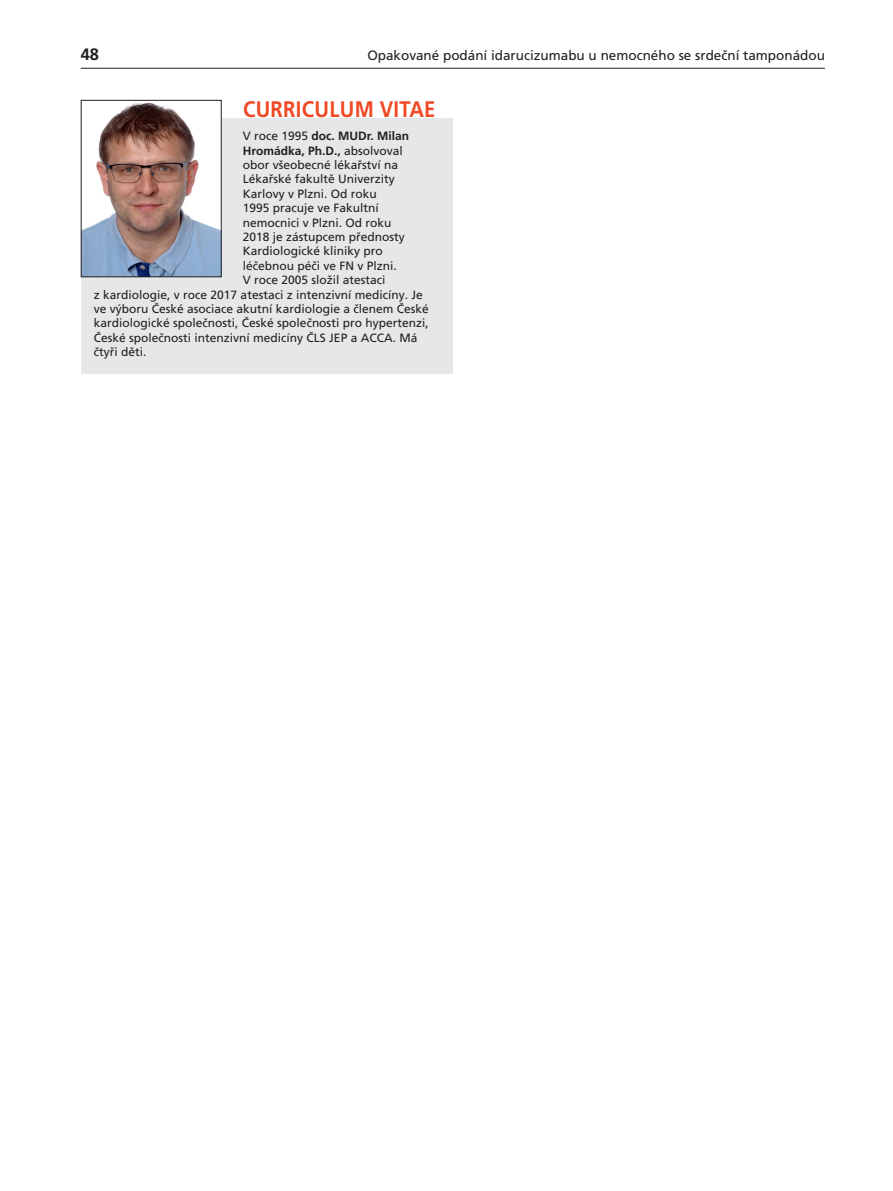
<style>
.page{position:relative;width:893px;height:1191px;background:#fff}
.page>*{position:absolute;margin:0;border:0;box-sizing:border-box;transform-origin:0 0}
.titulek_2{font:700 22.5px "Frutiger CE";letter-spacing:.015em;color:#ef4925;scale:.9 1}
.t1{font:700 16.5px "Frutiger CE";color:#231f20}
.t2{font:13.5px "Frutiger CE";color:#231f20}
.text_základní{font:12px "Frutiger CE";color:#231f20}
.text_základní-2{font:700 12px "Frutiger CE";color:#231f20}
.s1{font-weight:400}
</style>
<div class="page">
<hr style="left:81px;top:68px;width:744px;height:1px;background:#231f20">
<div style="left:81px;top:118px;width:372px;height:256px;background:#e6e7e9"></div>
<img style="left:83px;top:102px;width:137px;height:173px">
<div style="left:81px;top:100px;width:141px;height:177px;border:1px solid #231f20"></div>
<h2 class="t1" style="left:81px;top:44px;width:20px">48</h2>
<p class="t2" style="left:367px;top:47px;width:459px">Opakované podání idarucizumabu u nemocného se srdeční tamponádou</p>
<p class="titulek_2" style="left:243px;top:97px;width:215px">CURRICULUM VITAE</p>
<p class="text_základní-2" style="left:243px;top:129px;width:168px"><span class="s1">V roce 1995</span> doc. MUDr. Milan</p>
<p class="text_základní-2" style="left:243px;top:143px;width:161px">Hromádka, Ph.D., <span class="s1">absolvoval</span></p>
<p class="text_základní" style="left:243px;top:158px;width:157px">obor všeobecné lékařství na</p>
<p class="text_základní" style="left:243px;top:172px;width:154px">Lékařské fakultě Univerzity</p>
<p class="text_základní" style="left:243px;top:187px;width:136px">Karlovy v Plzni. Od roku</p>
<p class="text_základní" style="left:243px;top:201px;width:138px">1995 pracuje ve Fakultní</p>
<p class="text_základní" style="left:243px;top:215px;width:150px">nemocnici v Plzni. Od roku</p>
<p class="text_základní" style="left:243px;top:230px;width:164px">2018 je zástupcem přednosty</p>
<p class="text_základní" style="left:243px;top:244px;width:142px">Kardiologické kliniky pro</p>
<p class="text_základní" style="left:243px;top:259px;width:156px">léčebnou péči ve FN v Plzni.</p>
<p class="text_základní" style="left:243px;top:273px;width:144px">V roce 2005 složil atestaci</p>
<p class="text_základní" style="left:94px;top:287px;width:330px">z kardiologie, v roce 2017 atestaci z intenzivní medicíny. Je</p>
<p class="text_základní" style="left:94px;top:302px;width:336px">ve výboru České asociace akutní kardiologie a členem České</p>
<p class="text_základní" style="left:94px;top:316px;width:336px">kardiologické společnosti, České společnosti pro hypertenzi,</p>
<p class="text_základní" style="left:94px;top:331px;width:325px">České společnosti intenzivní medicíny ČLS JEP a ACCA. Má</p>
<p class="text_základní" style="left:94px;top:345px;width:54px">čtyři děti.</p>
</div>
